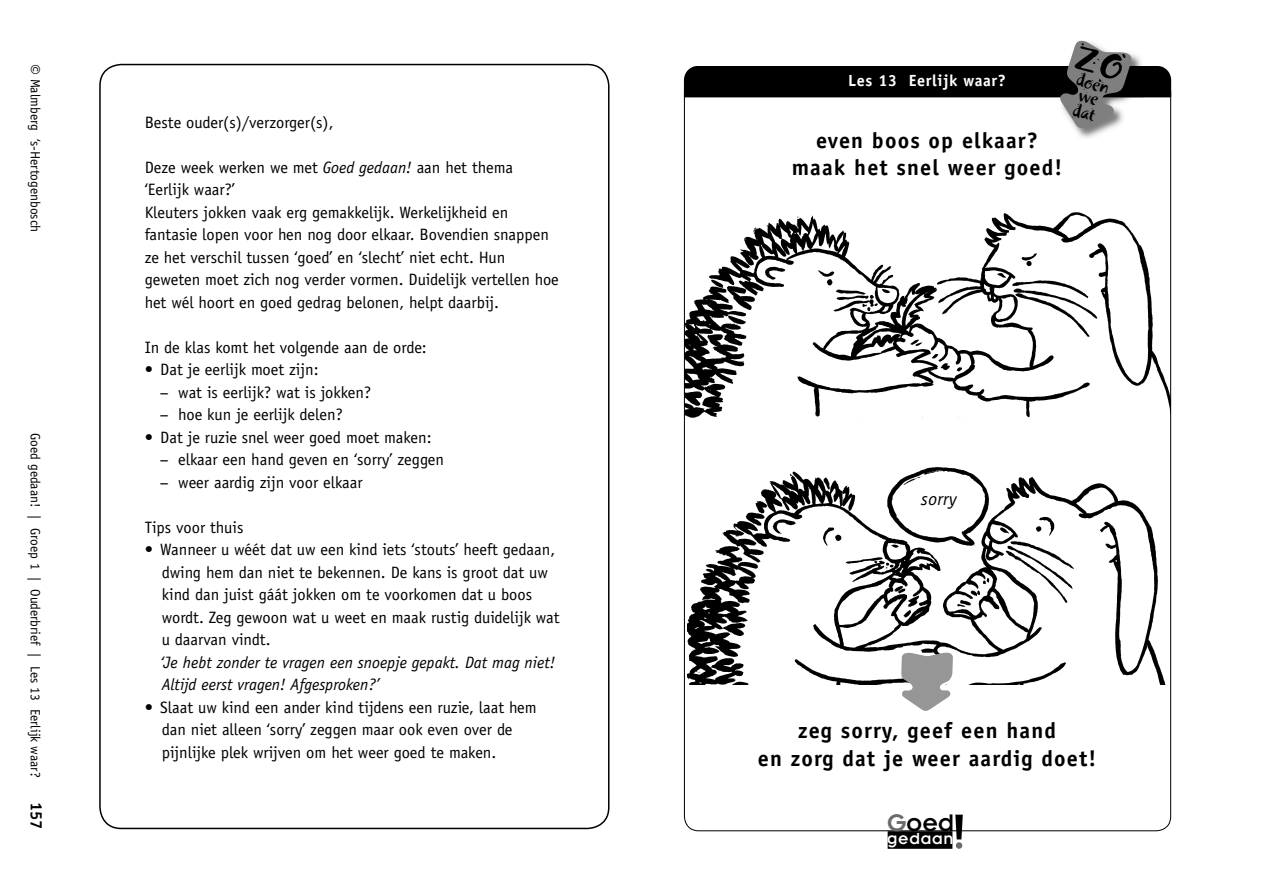
<style>
.page{position:relative;width:1263px;height:893px;background:#fff}
.page>*{position:absolute;margin:0;border:0;box-sizing:border-box;transform-origin:0 0}
.t1{font:26.4px "Insignia LT Std";color:#000}
.t2{font:700 22.2px/27.3px "Officina Sans Std";letter-spacing:.05em;color:#000;text-align:center}
.t3{font:19.2px/15.1px "Khaki Std 2";color:#000}
.t4{font:italic 18.15px "Officina Sans Std";letter-spacing:.02em;color:#000}
.t5{font:17.55px "Insignia LT Std";letter-spacing:.035em;color:#fff}
.t6{font:16.5px/22.5px "Officina Sans";color:#000}
.t7{font:italic 16.5px/22.5px "Officina Sans";color:#000}
.t8{font:700 16.5px "Officina Sans";color:#000}
.t9{font:700 16.2px "Officina Sans Std";letter-spacing:.04em;color:#fff}
.t10{font:13.5px "Officina Sans";color:#000}
.s1{font-size:19.5px}
.s2{font-style:italic}
.s3{color:#6b6b6b}
</style>
<div class="page">
<svg style="left:684px;top:128px;width:487px;height:703px"></svg>
<div style="left:888px;top:831px;width:64px;height:18px;background:#000"></div>
<svg style="left:955px;top:815px;width:8px;height:24px"></svg>
<div style="left:956px;top:842px;width:6px;height:7px;background:#6b6b6b;border-radius:50%"></div>
<img style="left:1060px;top:128px;width:83px;height:11px">
<img style="left:684px;top:206px;width:486px;height:226px">
<img style="left:688px;top:456px;width:482px;height:229px">
<svg style="left:901px;top:653px;width:52px;height:58px"></svg>
<svg style="left:684px;top:40px;width:487px;height:88px"></svg>
<p class="t10" style="left:41px;top:64px;width:170px;rotate:90deg"><span class="s1">©</span> Malmberg ‘s-Hertogenbosch</p>
<p class="t10" style="left:41px;top:433px;width:346px;rotate:90deg">Goed gedaan! | Groep 1 | Ouderbrief | Les 13 Eerlijk waar?</p>
<p class="t8" style="left:43px;top:802px;width:29px;rotate:90deg">157</p>
<p class="t6" style="left:145px;top:112px;width:190px">Beste ouder(s)/verzorger(s),</p>
<p class="t6" style="left:145px;top:157px;width:416px">Deze week werken we met <span class="s2">Goed gedaan!</span> aan het thema ‘Eerlijk waar?’<br>Kleuters jokken vaak erg gemakkelijk. Werkelijkheid en fantasie lopen voor hen nog door elkaar. Bovendien snappen ze het verschil tussen ‘goed’ en ‘slecht’ niet echt. Hun geweten moet zich nog verder vormen. Duidelijk vertellen hoe het wél hoort en goed gedrag belonen, helpt daarbij.</p>
<p class="t6" style="left:145px;top:337px;width:284px">In de klas komt het volgende aan de orde:</p>
<p class="t6" style="left:160px;top:360px;width:212px;text-indent:-16px">• Dat je eerlijk moet zijn:<br>− wat is eerlijk? wat is jokken? − hoe kun je eerlijk delen?</p>
<p class="t6" style="left:160px;top:427px;width:285px;text-indent:-16px">• Dat je ruzie snel weer goed moet maken:<br>− elkaar een hand geven en ‘sorry’ zeggen − weer aardig zijn voor elkaar</p>
<p class="t6" style="left:145px;top:517px;width:100px">Tips voor thuis</p>
<p class="t6" style="left:162px;top:540px;width:399px;text-indent:-17px">• Wanneer u wéét dat uw een kind iets ‘stouts’ heeft gedaan, dwing hem dan niet te bekennen. De kans is groot dat uw kind dan juist gáát jokken om te voorkomen dat u boos wordt. Zeg gewoon wat u weet en maak rustig duidelijk wat u daarvan vindt.</p>
<p class="t7" style="left:160px;top:652px;width:397px">‘Je hebt zonder te vragen een snoepje gepakt. Dat mag niet!<br>Altijd eerst vragen! Afgesproken?’</p>
<p class="t6" style="left:162px;top:697px;width:377px;text-indent:-17px">• Slaat uw kind een ander kind tijdens een ruzie, laat hem dan niet alleen ‘sorry’ zeggen maar ook even over de pijnlijke plek wrijven om het weer goed te maken.</p>
<p class="t9" style="left:848px;top:75px;width:159px">Les 13 Eerlijk waar?</p>
<h2 class="t2" style="left:792px;top:128px;width:272px">even boos op elkaar? maak het snel weer goed!</h2>
<p class="t3" style="left:1079px;top:71px;width:35px;rotate:16deg">doen we dat</p>
<p class="t4" style="left:921px;top:488px;width:37px">sorry</p>
<h2 class="t2" style="left:758px;top:719px;width:340px">zeg sorry, geef een hand<br>en zorg dat je weer aardig doet!</h2>
<h1 class="t1" style="left:887px;top:814px;width:69px"><span class="s3">G</span>oed</h1>
<p class="t5" style="left:887px;top:832px;width:68px">gedaan</p>
</div>
